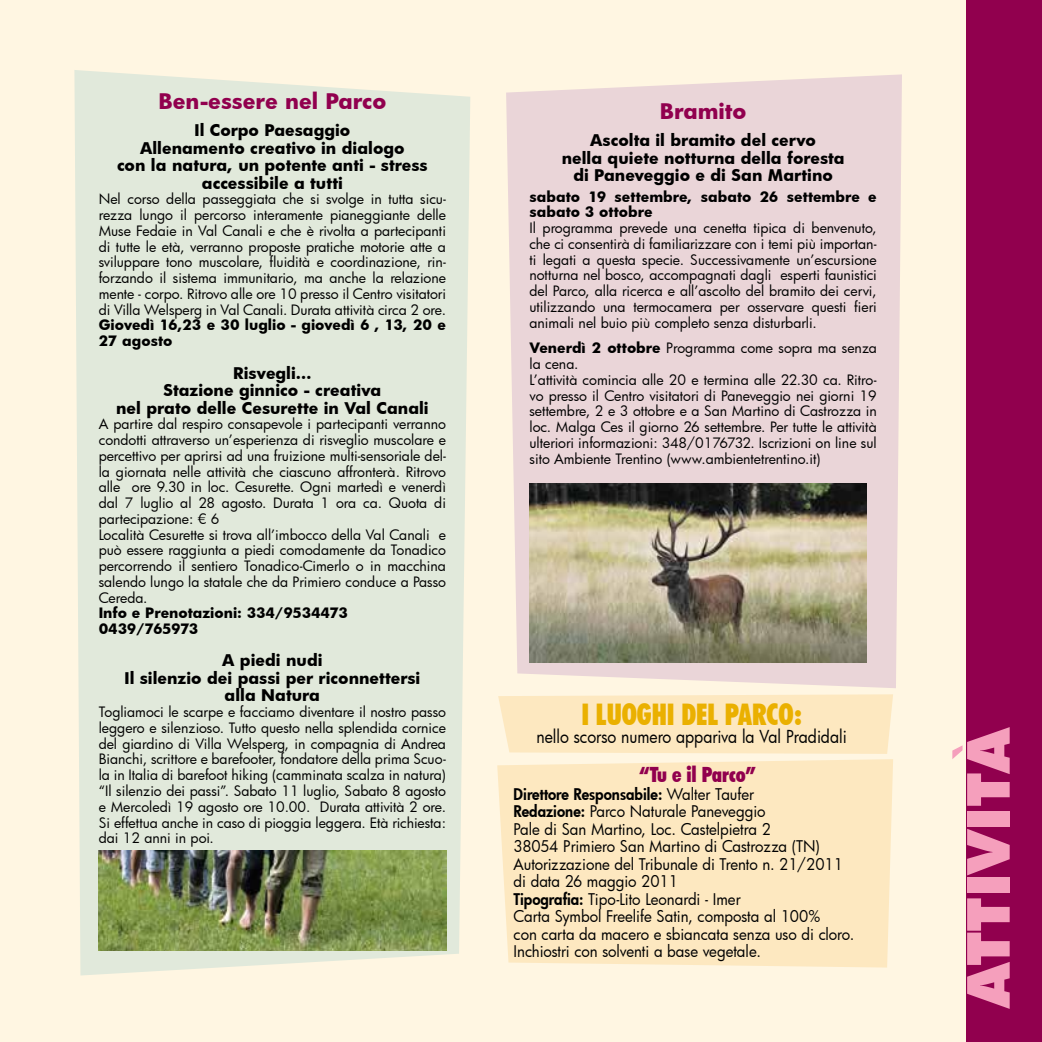
<style>
.page{position:relative;width:1042px;height:1042px;background:#fff6e2}
.page>*{position:absolute;margin:0;border:0;box-sizing:border-box;transform-origin:0 0}
.t1{font:900 59.5px "Futura BT";color:#f59fbc}
.t2{font:900 condensed 29.75px "Futura BT";color:#eab000;scale:.9 1}
.t3{font:700 21px "Futura";color:#91004e}
.t4{font:900 condensed 21px "Futura BT";color:#91004e;scale:.95 1}
.t5{font:17.5px "Futura";color:#000;scale:.9 1}
.t6{font:15.75px/17.5px "Futura";color:#000;scale:.95 1}
.t7{font:700 15.75px/17.5px "Futura";color:#000;text-align:center}
.t8{font:14px/15.8px "Futura";color:#000;text-align:justify}
.t9{font:700 14px/15.8px "Futura";color:#000}
.s1{font-weight:700}
.s2{font-weight:800}
</style>
<div class="page">
<div style="left:966px;top:0;width:76px;height:1042px;background:#91004e"></div>
<div style="left:498px;top:694px;width:395px;height:60px;background:#fde8c0"></div>
<div style="left:497px;top:759px;width:396px;height:208px;background:#fde8c0"></div>
<div style="left:74px;top:70px;width:396px;height:905px;background:#e1e9db"></div>
<svg style="left:506px;top:74px;width:396px;height:614px;fill:#ead5d8"></svg>
<img style="left:529px;top:484px;width:337px;height:178px">
<img style="left:99px;top:851px;width:347px;height:99px">
<h3 class="t3" style="left:158px;top:86px;width:229px">Ben-essere nel Parco</h3>
<p class="t7" style="left:117px;top:121px;width:312px">Il Corpo Paesaggio<br>Allenamento creativo in dialogo<br>con la natura, un potente anti - stress accessibile a tutti</p>
<p class="t8" style="left:99px;top:191px;width:349px">Nel corso della passeggiata che si svolge in tutta sicu&shy;rezza lungo il percorso interamente pianeggiante delle Muse Fedaie in Val Canali e che è rivolta a partecipanti di tutte le età, verranno proposte pratiche motorie atte a sviluppare tono muscolare, fluidità e coordinazione, rin&shy;forzando il sistema immunitario, ma anche la relazione mente - corpo. Ritrovo alle ore 10 presso il Centro visitatori di Villa Welsperg in Val Canali. Durata attività circa 2 ore.</p>
<p class="t9" style="left:99px;top:317px;width:349px">Giovedì 16,23 e 30 luglio - giovedì 6 , 13, 20 e<br>27 agosto</p>
<p class="t7" style="left:116px;top:363px;width:314px">Risvegli…<br>Stazione ginnico - creativa<br>nel prato delle Cesurette in Val Canali</p>
<p class="t8" style="left:99px;top:416px;width:349px;text-align:left">A partire dal respiro consapevole i partecipanti verranno condotti attraverso un’esperienza di risveglio muscolare e percettivo per aprirsi ad una fruizione multi-sensoriale del&shy;la giornata nelle attività che ciascuno affronterà. Ritrovo alle ore 9.30 in loc. Cesurette. Ogni martedì e venerdì dal 7 luglio al 28 agosto. Durata 1 ora ca. Quota di partecipazione: € 6<br>Località Cesurette si trova all’imbocco della Val Canali e può essere raggiunta a piedi comodamente da Tonadico percorrendo il sentiero Tonadico-Cimerlo o in macchina salendo lungo la statale che da Primiero conduce a Passo Cereda.</p>
<p class="t9" style="left:99px;top:605px;width:251px">Info e Prenotazioni: 334/9534473<br>0439/765973</p>
<p class="t7" style="left:124px;top:651px;width:297px">A piedi nudi<br>Il silenzio dei passi per riconnettersi alla Natura</p>
<p class="t8" style="left:99px;top:704px;width:349px">Togliamoci le scarpe e facciamo diventare il nostro passo leggero e silenzioso. Tutto questo nella splendida cornice del giardino di Villa Welsperg, in compagnia di Andrea Bianchi, scrittore e barefooter, fondatore della prima Scuo&shy;la in Italia di barefoot hiking (camminata scalza in natura) “Il silenzio dei passi”. Sabato 11 luglio, Sabato 8 agosto e Mercoledì 19 agosto ore 10.00. Durata attività 2 ore.<br>Si effettua anche in caso di pioggia leggera. Età richiesta: dai 12 anni in poi.</p>
<h3 class="t3" style="left:660px;top:96px;width:88px">Bramito</h3>
<p class="t7" style="left:562px;top:131px;width:284px">Ascolta il bramito del cervo<br>nella quiete notturna della foresta di Paneveggio e di San Martino</p>
<p class="t9" style="left:529px;top:188px;width:349px">sabato 19 settembre, sabato 26 settembre e sabato 3 ottobre</p>
<p class="t8" style="left:529px;top:220px;width:349px">Il programma prevede una cenetta tipica di benvenuto, che ci consentirà di familiarizzare con i temi più importan&shy;ti legati a questa specie. Successivamente un’escursione notturna nel bosco, accompagnati dagli esperti faunistici del Parco, alla ricerca e all’ascolto del bramito dei cervi, utilizzando una termocamera per osservare questi fieri animali nel buio più completo senza disturbarli.</p>
<p class="t8" style="left:529px;top:340px;width:349px;text-align:left"><span class="s1">Venerdì 2 ottobre</span> Programma come sopra ma senza la cena.<br>L’attività comincia alle 20 e termina alle 22.30 ca. Ritro&shy;vo presso il Centro visitatori di Paneveggio nei giorni 19 settembre, 2 e 3 ottobre e a San Martino di Castrozza in loc. Malga Ces il giorno 26 settembre. Per tutte le attività ulteriori informazioni: 348/0176732. Iscrizioni on line sul sito Ambiente Trentino (www.ambientetrentino.it)</p>
<h2 class="t2" style="left:581px;top:697px;width:247px">I LUOGHI DEL PARCO:</h2>
<p class="t5" style="left:536px;top:725px;width:346px">nello scorso numero appariva la Val Pradidali</p>
<h1 class="t1" style="left:952px;top:1007px;width:280px;rotate:-90deg">ATTIVITÀ</h1>
<h3 class="t4" style="left:639px;top:762px;width:124px">“Tu e il Parco”</h3>
<p class="t6" style="left:513px;top:784px;width:360px"><span class="s2">Direttore Responsabile:</span> Walter Taufer<br><span class="s2">Redazione:</span> Parco Naturale Paneveggio<br>Pale di San Martino, Loc. Castelpietra 2<br>38054 Primiero San Martino di Castrozza (TN)<br>Autorizzazione del Tribunale di Trento n. 21/2011 di data 26 maggio 2011<br><span class="s2">Tipografia:</span> Tipo-Lito Leonardi - Imer<br>Carta Symbol Freelife Satin, composta al 100%<br>con carta da macero e sbiancata senza uso di cloro.<br>Inchiostri con solventi a base vegetale.</p>
</div>
